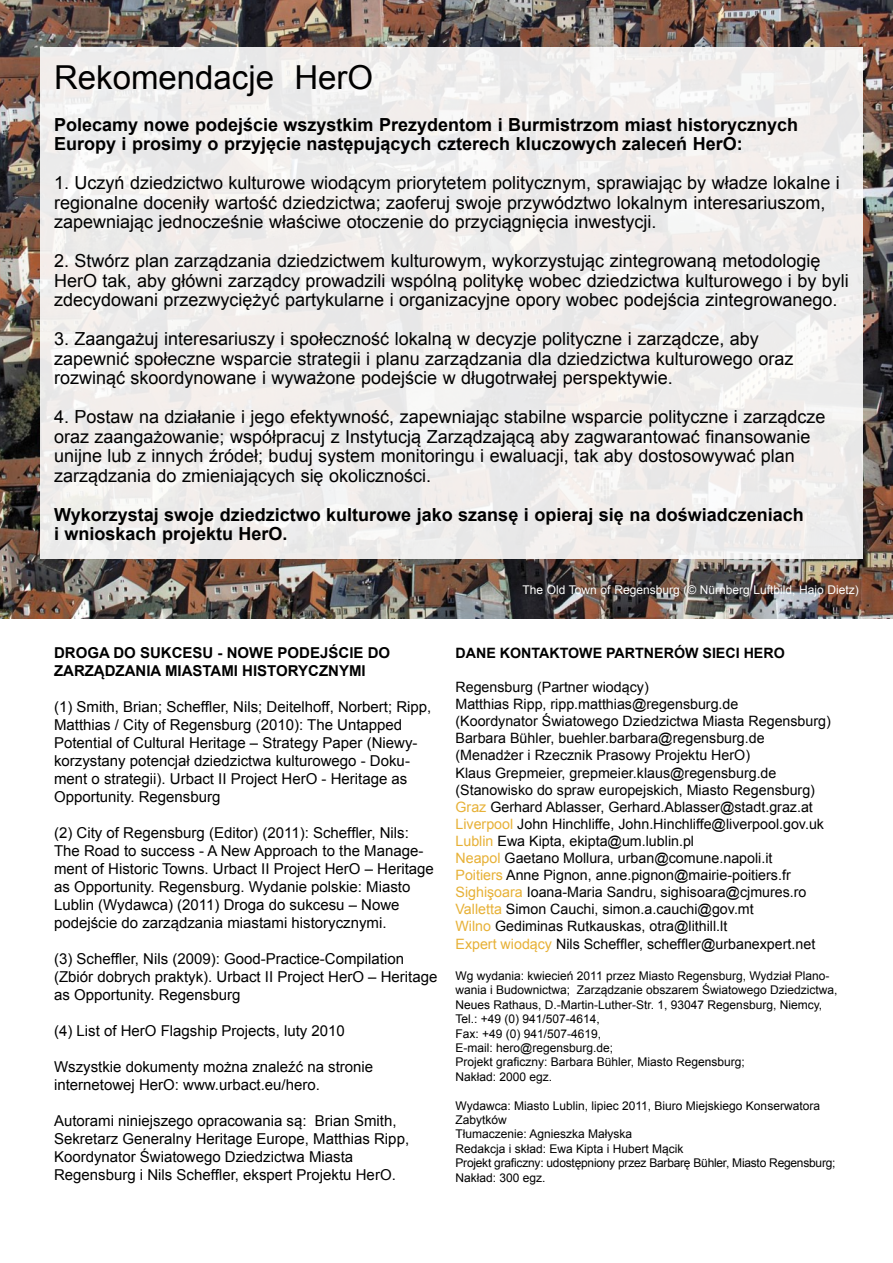
<style>
.page{position:relative;width:893px;height:1263px;background:#fff}
.page>*{position:absolute;margin:0;border:0;box-sizing:border-box;transform-origin:0 0}
.t1{font:33px "Arial";color:#000}
.t2{font:18px/19.5px "Arial";color:#000}
.t3{font:700 18px/19.5px "Arial";color:#000}
.t4{font:15px/18px "Arial";color:#000}
.t5{font:700 15px/18px "Arial";color:#000}
.t6{font:14.25px/17.1px "Arial";color:#000}
.t7{font:700 14.25px "Arial";color:#000}
.t8{font:12px/14.4px "Arial";color:#000}
.t9{font:12px "Arial";color:#fff}
.s1{color:#e7b137}
</style>
<div class="page">
<img style="left:0;top:0;width:893px;height:618px">
<div style="left:40px;top:48px;width:823px;height:511px;background:#f0edeb"></div>
<h1 class="t1" style="left:54px;top:55px;width:321px">Rekomendacje HerO</h1>
<p class="t3" style="left:54px;top:115px;width:746px">Polecamy nowe podejście wszystkim Prezydentom i Burmistrzom miast historycznych<br>Europy i prosimy o przyjęcie następujących czterech kluczowych zaleceń HerO:</p>
<p class="t2" style="left:54px;top:173px;width:787px">1. Uczyń dziedzictwo kulturowe wiodącym priorytetem politycznym, sprawiając by władze lokalne i regionalne doceniły wartość dziedzictwa; zaoferuj swoje przywództwo lokalnym interesariuszom, zapewniając jednocześnie właściwe otoczenie do przyciągnięcia inwestycji.</p>
<p class="t2" style="left:54px;top:251px;width:796px">2. Stwórz plan zarządzania dziedzictwem kulturowym, wykorzystując zintegrowaną metodologię<br>HerO tak, aby główni zarządcy prowadzili wspólną politykę wobec dziedzictwa kulturowego i by byli zdecydowani przezwyciężyć partykularne i organizacyjne opory wobec podejścia zintegrowanego.</p>
<p class="t2" style="left:54px;top:329px;width:741px">3. Zaangażuj interesariuszy i społeczność lokalną w decyzje polityczne i zarządcze, aby zapewnić społeczne wsparcie strategii i planu zarządzania dla dziedzictwa kulturowego oraz rozwinąć skoordynowane i wyważone podejście w długotrwałej perspektywie.</p>
<p class="t2" style="left:54px;top:407px;width:773px">4. Postaw na działanie i jego efektywność, zapewniając stabilne wsparcie polityczne i zarządcze oraz zaangażowanie; współpracuj z Instytucją Zarządzającą aby zagwarantować finansowanie unijne lub z innych źródeł; buduj system monitoringu i ewaluacji, tak aby dostosowywać plan zarządzania do zmieniających się okoliczności.</p>
<p class="t3" style="left:54px;top:505px;width:751px">Wykorzystaj swoje dziedzictwo kulturowe jako szansę i opieraj się na doświadczeniach i wnioskach projektu HerO.</p>
<p class="t9" style="left:522px;top:582px;width:338px">The Old Town of Regensburg (© Nürnberg Luftbild, Hajo Dietz)</p>
<p class="t5" style="left:54px;top:645px;width:338px">DROGA DO SUKCESU - NOWE PODEJŚCIE DO<br>ZARZĄDZANIA MIASTAMI HISTORYCZNYMI</p>
<p class="t4" style="left:54px;top:698px;width:379px">(1) Smith, Brian; Scheffler, Nils; Deitelhoff, Norbert; Ripp, Matthias / City of Regensburg (2010): The Untapped Potential of Cultural Heritage – Strategy Paper (Niewy&shy;korzystany potencjał dziedzictwa kulturowego - Doku&shy;ment o strategii). Urbact II Project HerO - Heritage as Opportunity. Regensburg</p>
<p class="t4" style="left:54px;top:824px;width:381px">(2) City of Regensburg (Editor) (2011): Scheffler, Nils:<br>The Road to success - A New Approach to the Manage&shy;ment of Historic Towns. Urbact II Project HerO – Heritage as Opportunity. Regensburg. Wydanie polskie: Miasto Lublin (Wydawca) (2011) Droga do sukcesu – Nowe podejście do zarządzania miastami historycznymi.</p>
<p class="t4" style="left:54px;top:950px;width:385px">(3) Scheffler, Nils (2009): Good-Practice-Compilation (Zbiór dobrych praktyk). Urbact II Project HerO – Heritage as Opportunity. Regensburg</p>
<p class="t4" style="left:54px;top:1022px;width:292px">(4) List of HerO Flagship Projects, luty 2010</p>
<p class="t4" style="left:54px;top:1058px;width:321px">Wszystkie dokumenty można znaleźć na stronie internetowej HerO: www.urbact.eu/hero.</p>
<p class="t4" style="left:54px;top:1112px;width:357px">Autorami niniejszego opracowania są: Brian Smith, Sekretarz Generalny Heritage Europe, Matthias Ripp, Koordynator Światowego Dziedzictwa Miasta Regensburg i Nils Scheffler, ekspert Projektu HerO.</p>
<p class="t7" style="left:455px;top:643px;width:331px">DANE KONTAKTOWE PARTNERÓW SIECI HERO</p>
<p class="t6" style="left:455px;top:679px;width:377px">Regensburg (Partner wiodący)<br>Matthias Ripp, ripp.matthias@regensburg.de<br>(Koordynator Światowego Dziedzictwa Miasta Regensburg)<br>Barbara Bühler, buehler.barbara@regensburg.de (Menadżer i Rzecznik Prasowy Projektu HerO)<br>Klaus Grepmeier, grepmeier.klaus@regensburg.de (Stanowisko do spraw europejskich, Miasto Regensburg)<br><span class="s1">Graz</span> Gerhard Ablasser, Gerhard.Ablasser@stadt.graz.at <span class="s1">Liverpool</span> John Hinchliffe, John.Hinchliffe@liverpool.gov.uk <span class="s1">Lublin</span> Ewa Kipta, ekipta@um.lublin.pl<br><span class="s1">Neapol</span> Gaetano Mollura, urban@comune.napoli.it<br><span class="s1">Poitiers</span> Anne Pignon, anne.pignon@mairie-poitiers.fr <span class="s1">Sighişoara</span> Ioana-Maria Sandru, sighisoara@cjmures.ro <span class="s1">Valletta</span> Simon Cauchi, simon.a.cauchi@gov.mt<br><span class="s1">Wilno</span> Gediminas Rutkauskas, otra@lithill.lt<br><span class="s1">Expert wiodący</span> Nils Scheffler, scheffler@urbanexpert.net</p>
<p class="t8" style="left:455px;top:969px;width:384px">Wg wydania: kwiecień 2011 przez Miasto Regensburg, Wydział Plano&shy;wania i Budownictwa; Zarządzanie obszarem Światowego Dziedzictwa, Neues Rathaus, D.-Martin-Luther-Str. 1, 93047 Regensburg, Niemcy, Tel.: +49 (0) 941/507-4614,<br>Fax: +49 (0) 941/507-4619,<br>E-mail: hero@regensburg.de;<br>Projekt graficzny: Barbara Bühler, Miasto Regensburg;<br>Nakład: 2000 egz.</p>
<p class="t8" style="left:455px;top:1098px;width:382px">Wydawca: Miasto Lublin, lipiec 2011, Biuro Miejskiego Konserwatora Zabytków<br>Tłumaczenie: Agnieszka Małyska<br>Redakcja i skład: Ewa Kipta i Hubert Mącik<br>Projekt graficzny: udostępniony przez Barbarę Bühler, Miasto Regensburg; Nakład: 300 egz.</p>
</div>
